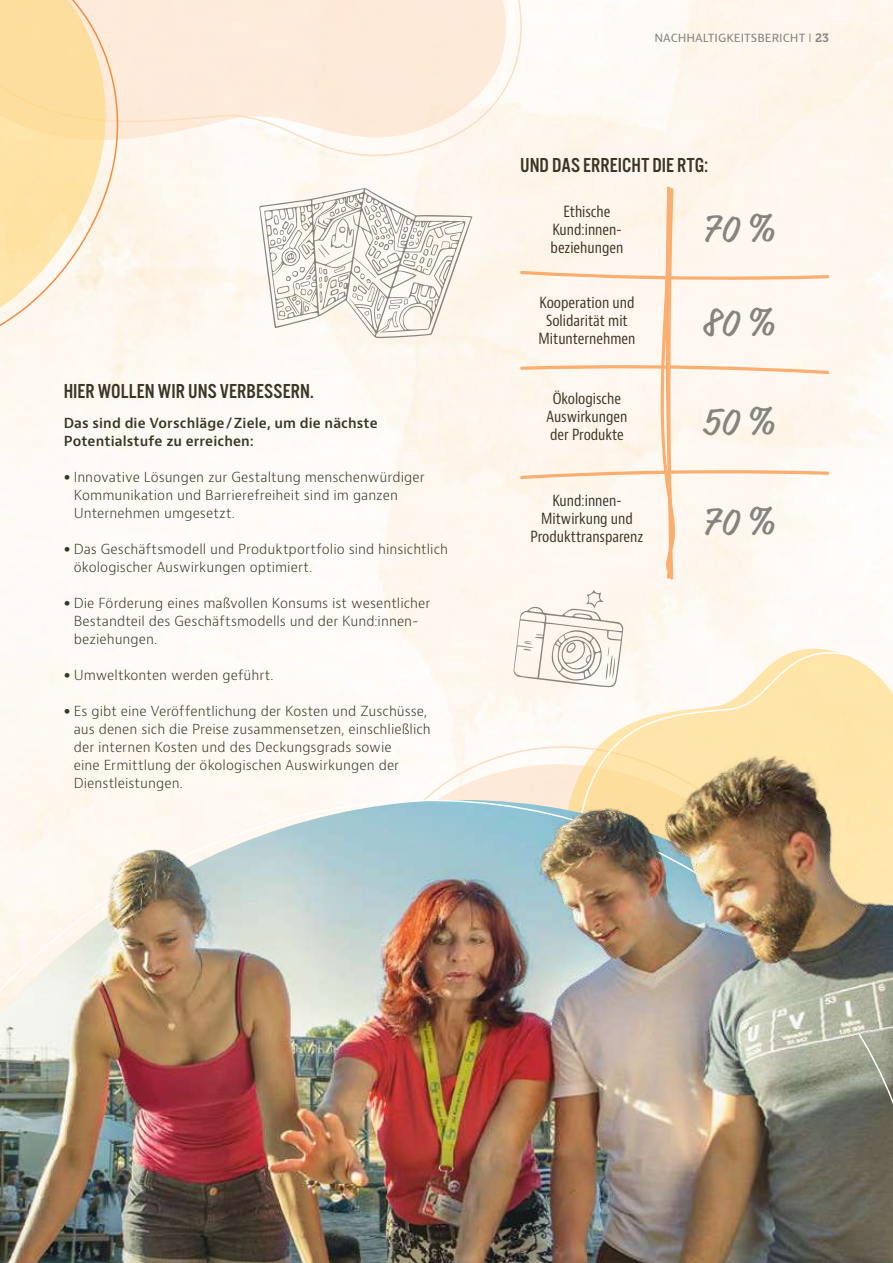
<style>
.page{position:relative;width:893px;height:1263px;background:#fff}
.page>*{position:absolute;margin:0;border:0;box-sizing:border-box;transform-origin:0 0}
.t1{font:41.4px "Market";color:#87847f}
.t2{font:21px "Alternate Got No 3 D";letter-spacing:.005em;color:#3b3526}
.t3{font:condensed 15px/18px "Bernino Sans";color:#3b3526;text-align:center}
.t4{font:300 13.5px/18px "Bernino Sans";letter-spacing:.005em;color:#3b3526}
.t5{font:600 13.5px/18px "Bernino Sans";letter-spacing:.01em;color:#3b3526}
.t6{font:12px "Bernino Sans";color:#87847f}
.s1{font-family:"Frutiger";font-weight:400;font-stretch:condensed}
.s2{font-family:"Museo Sans 300"}
.s3{font-family:"Museo Slab 700"}
</style>
<div class="page">
<svg style="left:567px;top:644px;width:326px;height:83px"></svg>
<svg style="left:140px;top:0;width:419px;height:175px"></svg>
<svg style="left:0;top:0;width:140px;height:388px"></svg>
<img style="left:0;top:727px;width:893px;height:536px">
<img style="left:67px;top:838px;width:126px;height:80px">
<img style="left:527px;top:748px;width:366px;height:292px">
<svg style="left:520px;top:57px;width:310px;height:522px"></svg>
<svg style="left:259px;top:188px;width:214px;height:151px"></svg>
<svg style="left:513px;top:590px;width:110px;height:98px"></svg>
<h2 class="t2" style="left:64px;top:379px;width:251px">HIER WOLLEN WIR UNS VERBESSERN.</h2>
<p class="t5" style="left:64px;top:414px;width:315px">Das sind die Vorschläge/Ziele, um die nächste<br>Potentialstufe zu erreichen:</p>
<p class="t4" style="left:74px;top:468px;width:352px;text-indent:-10px"><span class="s1">•</span> Innovative Lösungen zur Gestaltung menschenwürdiger<br>Kommunikation und Barrierefreiheit sind im ganzen<br>Unternehmen umgesetzt.</p>
<p class="t4" style="left:74px;top:540px;width:376px;text-indent:-10px"><span class="s1">•</span> Das Geschäftsmodell und Produktportfolio sind hinsichtlich ökologischer Auswirkungen optimiert.</p>
<p class="t4" style="left:74px;top:594px;width:358px;text-indent:-10px"><span class="s1">•</span> Die Förderung eines maßvollen Konsums ist wesentlicher<br>Bestandteil des Geschäftsmodells und der Kund:innen‑ beziehungen.</p>
<p class="t4" style="left:64px;top:666px;width:211px"><span class="s1">•</span> Umweltkonten werden geführt.</p>
<p class="t4" style="left:74px;top:702px;width:359px;text-indent:-10px"><span class="s1">•</span> Es gibt eine Veröffentlichung der Kosten und Zuschüsse, aus denen sich die Preise zusammensetzen, einschließlich der internen Kosten und des Deckungsgrads sowie<br>eine Ermittlung der ökologischen Auswirkungen der Dienstleistungen.</p>
<p class="t6" style="left:654px;top:29px;width:176px">NACHHALTIGKEITSBERICHT <span class="s2">I</span> <span class="s3">23</span></p>
<h2 class="t2" style="left:520px;top:154px;width:189px">UND DAS ERREICHT DIE RTG:</h2>
<p class="t3" style="left:551px;top:203px;width:74px">Ethische<br>Kund:innen&shy;beziehungen</p>
<h1 class="t1" style="left:702px;top:203px;width:75px">70%</h1>
<p class="t3" style="left:539px;top:294px;width:98px">Kooperation und<br>Solidarität mit<br>Mitunternehmen</p>
<p class="t3" style="left:547px;top:390px;width:82px">Ökologische<br>Auswirkungen der Produkte</p>
<p class="t3" style="left:531px;top:492px;width:114px">Kund:innen-<br>Mitwirkung und<br>Produkttransparenz</p>
<h1 class="t1" style="left:702px;top:297px;width:75px">80%</h1>
<h1 class="t1" style="left:702px;top:396px;width:75px">50%</h1>
<h1 class="t1" style="left:702px;top:496px;width:75px">70%</h1>
</div>
